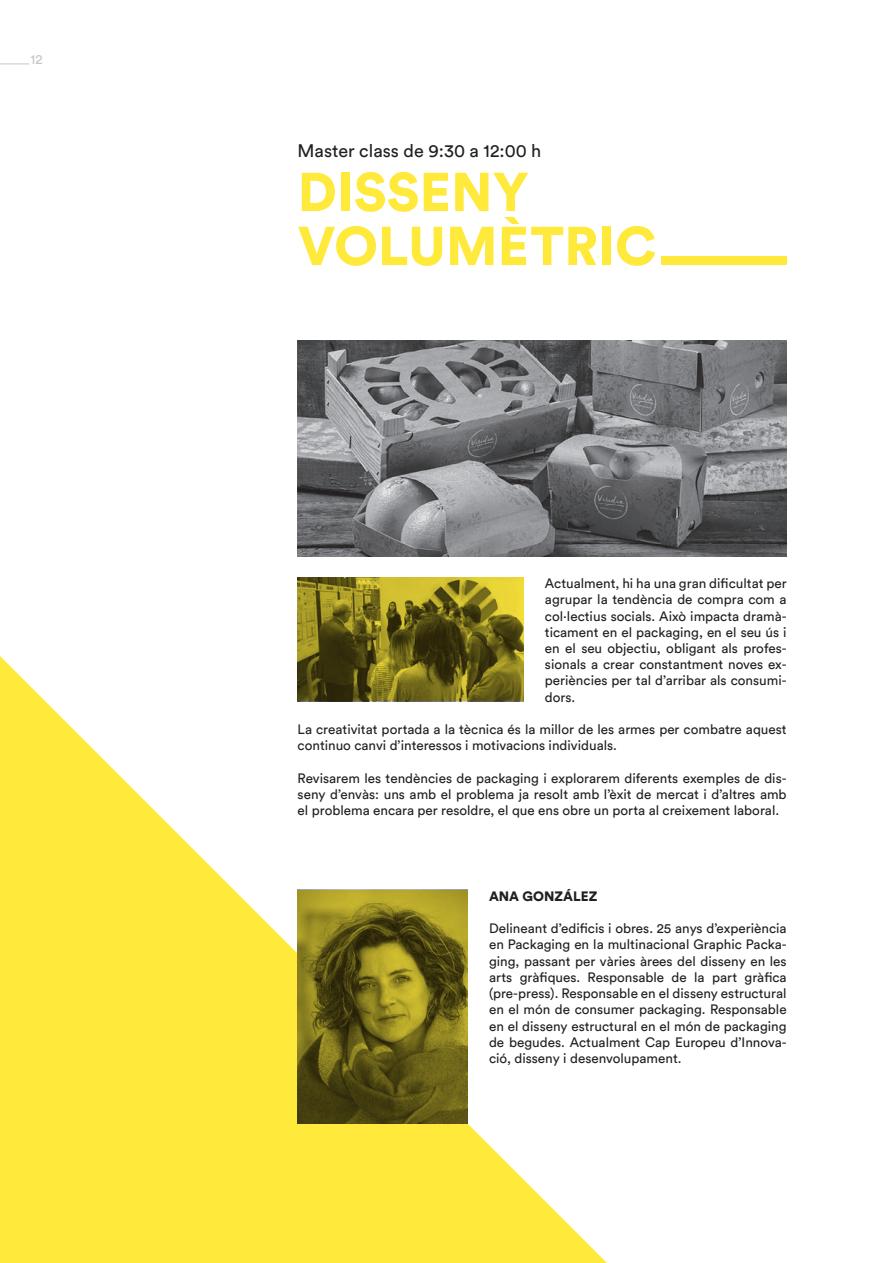
<style>
.page{position:relative;width:893px;height:1263px;background:#fff}
.page>*{position:absolute;margin:0;border:0;box-sizing:border-box;transform-origin:0 0}
.t1{font:900 54px/54px "Circular Std";color:#ffe93b}
.t2{font:18px "Circular Std";color:#231f20}
.t3{font:13.5px/16.2px "Circular Std";color:#231f20;text-align:justify}
.t4{font:900 13.5px "Circular Std";color:#231f20}
.t5{font:13.5px "Circular Std";color:#c4c7ca}
</style>
<div class="page">
<svg style="left:0;top:656px;width:607px;height:607px;fill:#ffe93b"></svg>
<svg style="left:0;top:64px;width:29px;height:1px"></svg>
<img style="left:298px;top:340px;width:489px;height:216px">
<img style="left:298px;top:890px;width:170px;height:234px">
<div style="left:661px;top:257px;width:126px;height:8px;background:#ffe93b"></div>
<img style="left:298px;top:577px;width:226px;height:124px">
<p class="t5" style="left:31px;top:51px;width:13px">12</p>
<h2 class="t2" style="left:298px;top:140px;width:245px">Master class de 9:30 a 12:00 h</h2>
<h1 class="t1" style="left:298px;top:164px;width:361px">DISSENY<br>VOLUMÈTRIC</h1>
<p class="t3" style="left:545px;top:575px;width:243px">Actualment, hi ha una gran dificultat per agrupar la tendència de compra com a col·lectius socials. Això impacta dramà&shy;ticament en el packaging, en el seu ús i en el seu objectiu, obligant als profes&shy;sionals a crear constantment noves ex&shy;periències per tal d’arribar als consumi&shy;dors.</p>
<p class="t3" style="left:298px;top:721px;width:490px">La creativitat portada a la tècnica és la millor de les armes per combatre aquest continuo canvi d’interessos i motivacions individuals.</p>
<p class="t3" style="left:298px;top:770px;width:490px">Revisarem les tendències de packaging i explorarem diferents exemples de dis&shy;seny d’envàs: uns amb el problema ja resolt amb l’èxit de mercat i d’altres amb el problema encara per resoldre, el que ens obre un porta al creixement laboral.</p>
<p class="t4" style="left:489px;top:887px;width:110px">ANA GONZÁLEZ</p>
<p class="t3" style="left:489px;top:920px;width:299px">Delineant d’edificis i obres. 25 anys d’experiència en Packaging en la multinacional Graphic Packa&shy;ging, passant per vàries àrees del disseny en les arts gràfiques. Responsable de la part gràfica (pre-press). Responsable en el disseny estructural en el món de consumer packaging. Responsable en el disseny estructural en el món de packaging de begudes. Actualment Cap Europeu d’Innova&shy;ció, disseny i desenvolupament.</p>
</div>
